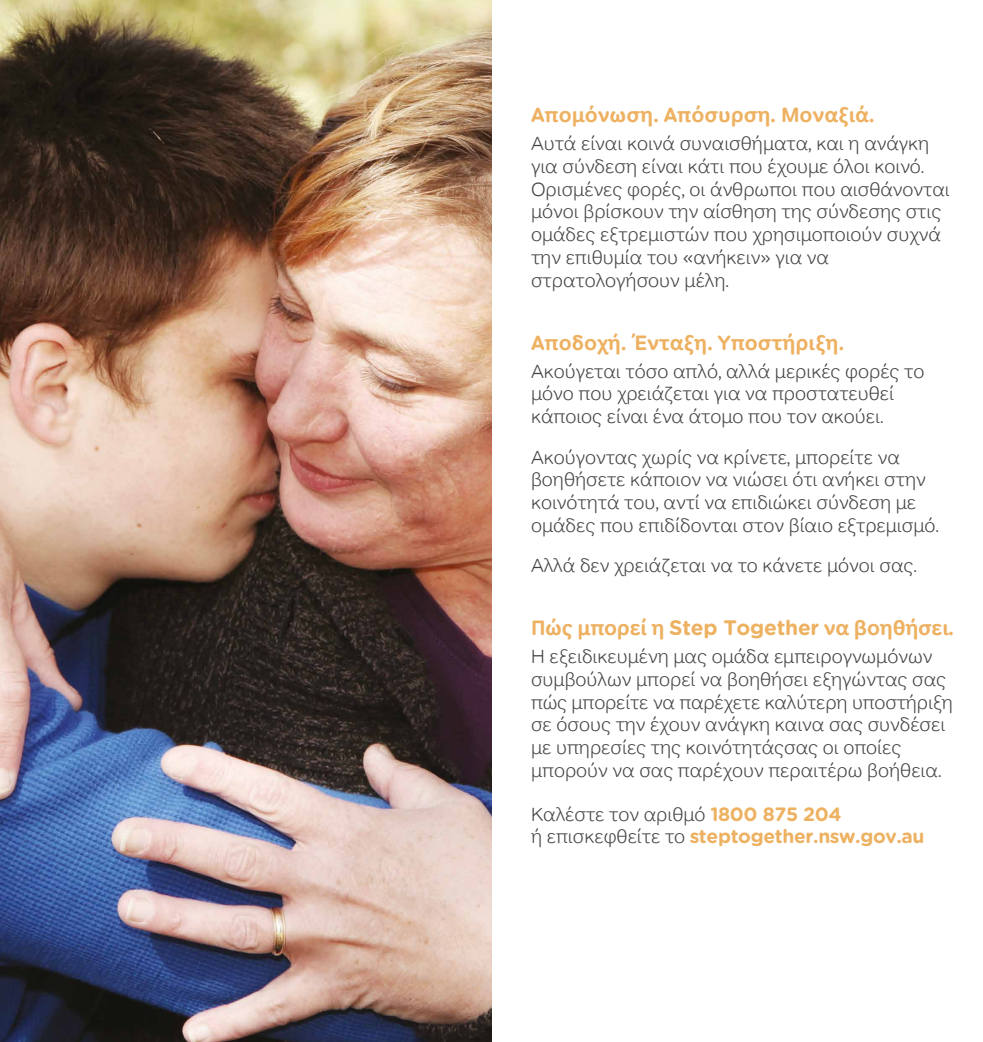
<style>
.page{position:relative;width:983px;height:1042px;background:#fff}
.page>*{position:absolute;margin:0;border:0;box-sizing:border-box;transform-origin:0 0}
.t1{font:700 21px "Tondo";color:#edb161}
.t2{font:300 19.25px/22.8px "Tondo";color:#444344}
.t3{font:700 19.25px "Gotham Rounded";letter-spacing:-.02em;color:#edb161}
.s1{font-family:"Gotham Rounded"}
.s2{font-family:"Gotham Rounded";font-weight:700;color:#edb161}
.s3{font-family:"Tondo";font-weight:300;color:#444344}
</style>
<div class="page">
<img style="left:0;top:0;width:491px;height:1042px">
<p class="t1" style="left:531px;top:102px;width:345px">Απομόνωση. Απόσυρση. Μοναξιά.</p>
<p class="t2" style="left:531px;top:132px;width:420px">Αυτά είναι κοινά συναισθήματα, και η ανάγκη για σύνδεση είναι κάτι που έχουμε όλοι κοινό.<br>Ορισμένες φορές, οι άνθρωποι που αισθάνονται μόνοι βρίσκουν την αίσθηση της σύνδεσης στις ομάδες εξτρεμιστών που χρησιμοποιούν συχνά την επιθυμία του «ανήκειν» για να στρατολογήσουν μέλη.</p>
<p class="t1" style="left:531px;top:329px;width:314px">Αποδοχή. Ένταξη. Υποστήριξη.</p>
<p class="t2" style="left:531px;top:360px;width:395px">Ακούγεται τόσο απλό, αλλά μερικές φορές το μόνο που χρειάζεται για να προστατευθεί κάποιος είναι ένα άτομο που τον ακούει.</p>
<p class="t2" style="left:531px;top:445px;width:409px">Ακούγοντας χωρίς να κρίνετε, μπορείτε να βοηθήσετε κάποιον να νιώσει ότι ανήκει στην κοινότητά του, αντί να επιδιώκει σύνδεση με ομάδες που επιδίδονται στον βίαιο εξτρεμισμό.</p>
<p class="t2" style="left:531px;top:554px;width:387px">Αλλά δεν χρειάζεται να το κάνετε μόνοι σας.</p>
<p class="t1" style="left:531px;top:615px;width:424px">Πώς μπορεί η <span class="s1">Step Together</span> να βοηθήσει.</p>
<p class="t2" style="left:531px;top:645px;width:423px">Η εξειδικευμένη μας ομάδα εμπειρογνωμόνων συμβούλων μπορεί να βοηθήσει εξηγώντας σας πώς μπορείτε να παρέχετε καλύτερη υποστήριξη σε όσους την έχουν ανάγκη καινα σας συνδέσει με υπηρεσίες της κοινότητάςσας οι οποίες μπορούν να σας παρέχουν περαιτέρω βοήθεια.</p>
<p class="t2" style="left:531px;top:802px;width:312px">Καλέστε τον αριθμό <span class="s2">1800 875 204</span></p>
<p class="t3" style="left:531px;top:822px;width:395px"><span class="s3">ή επισκεφθείτε το</span> steptogether.nsw.gov.au</p>
</div>
